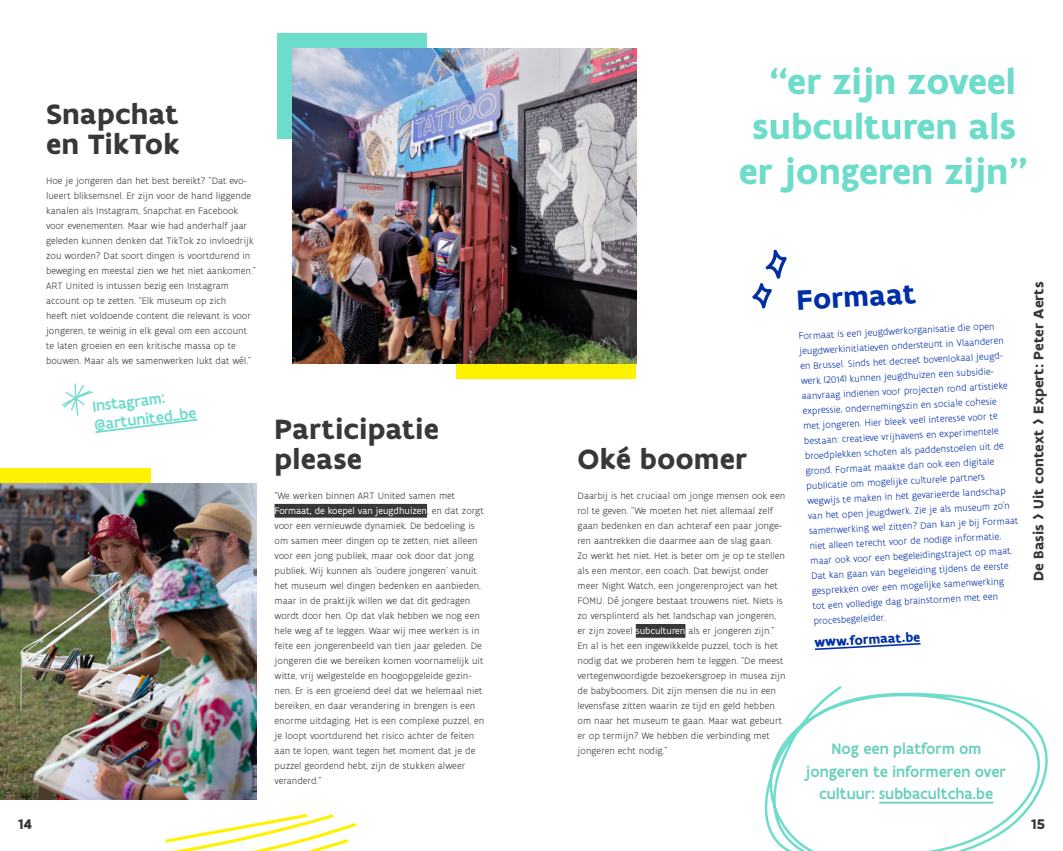
<style>
.page{position:relative;width:1063px;height:851px;background:#fff}
.page>*{position:absolute;margin:0;border:0;box-sizing:border-box;transform-origin:0 0}
.t1{font:700 37.5px/45px "Flanders Art Sans";color:#6ddccb;text-align:center}
.t2{font:700 30px/30px "Flanders Art Sans";color:#383839}
.t3{font:700 30px "Flanders Art Sans";color:#002fa7}
.t4{font:500 16.25px/22.5px "Flanders Art Sans";color:#67cfbd;text-align:center}
.t5{font:500 16.25px/18.8px "Flanders Art Sans";color:#6ddccb}
.t6{font:700 15px "Flanders Art Sans";color:#383839}
.t7{font:700 13.75px "Flanders Art Sans";color:#002fa7}
.t8{font:300 10px/15px "Flanders Art Sans";color:#383839}
.t9{font:300 10px/15px "Flanders Art Sans";color:#002fa7}
.s1{font-weight:400;color:#fff}
</style>
<div class="page">
<div style="left:277px;top:34px;width:150px;height:105px;background:#6ddccb"></div>
<div style="left:456px;top:364px;width:180px;height:15px;background:#fff200"></div>
<div style="left:0;top:469px;width:151px;height:15px;background:#fff200"></div>
<img style="left:292px;top:49px;width:344px;height:315px">
<img style="left:0;top:484px;width:257px;height:315px">
<svg style="left:764px;top:686px;width:284px;height:164px"></svg>
<svg style="left:752px;top:249px;width:35px;height:60px"></svg>
<svg style="left:165px;top:814px;width:192px;height:36px"></svg>
<div style="left:275px;top:504px;width:152px;height:13px;background:#383839"></div>
<div style="left:636px;top:624px;width:49px;height:13px;background:#383839"></div>
<svg style="left:815px;top:643px;width:106px;height:7px"></svg>
<hr style="left:879px;top:801px;width:114px;height:2px;background:#67cfbd">
<svg style="left:62px;top:383px;width:136px;height:50px"></svg>
<h2 class="t2" style="left:46px;top:99px;width:135px">Snapchat en TikTok</h2>
<p class="t8" style="left:46px;top:173px;width:211px">Hoe je jongeren dan het best bereikt? “Dat evo&shy;lueert bliksemsnel. Er zijn voor de hand liggende kanalen als Instagram, Snapchat en Facebook voor evenementen. Maar wie had anderhalf jaar geleden kunnen denken dat TikTok zo invloedrijk zou worden? Dat soort dingen is voortdurend in beweging en meestal zien we het niet aankomen.” ART United is intussen bezig een Instagram account op te zetten. “Elk museum op zich<br>heeft niet voldoende content die relevant is voor jongeren, te weinig in elk geval om een account te laten groeien en een kritische massa op te bouwen. Maar als we samenwerken lukt dat wél.”</p>
<h3 class="t5" style="left:91px;top:397px;width:104px;rotate:-7deg">Instagram: @artunited_be</h3>
<h2 class="t2" style="left:275px;top:414px;width:166px">Participatie please</h2>
<p class="t8" style="left:275px;top:488px;width:211px">“We werken binnen ART United samen met <span class="s1">Formaat, de koepel van jeugdhuizen</span>, en dat zorgt voor een vernieuwde dynamiek. De bedoeling is om samen meer dingen op te zetten, niet alleen voor een jong publiek, maar ook door dat jong publiek. Wij kunnen als ‘oudere jongeren’ vanuit het museum wel dingen bedenken en aanbieden, maar in de praktijk willen we dat dit gedragen wordt door hen. Op dat vlak hebben we nog een hele weg af te leggen. Waar wij mee werken is in feite een jongerenbeeld van tien jaar geleden. De jongeren die we bereiken komen voornamelijk uit witte, vrij welgestelde en hoogopgeleide gezin&shy;nen. Er is een groeiend deel dat we helemaal niet bereiken, en daar verandering in brengen is een enorme uitdaging. Het is een complexe puzzel, en je loopt voortdurend het risico achter de feiten aan te lopen, want tegen het moment dat je de puzzel geordend hebt, zijn de stukken alweer veranderd.”</p>
<h1 class="t1" style="left:739px;top:59px;width:291px">“er zijn zoveel subculturen als er jongeren zijn”</h1>
<h2 class="t2" style="left:578px;top:444px;width:171px">Oké boomer</h2>
<p class="t8" style="left:578px;top:488px;width:210px">Daarbij is het cruciaal om jonge mensen ook een rol te geven. “We moeten het niet allemaal zelf gaan bedenken en dan achteraf een paar jonge&shy;ren aantrekken die daarmee aan de slag gaan.<br>Zo werkt het niet. Het is beter om je op te stellen als een mentor, een coach. Dat bewijst onder meer Night Watch, een jongerenproject van het FOMU. Dé jongere bestaat trouwens niet. Niets is zo versplinterd als het landschap van jongeren, er zijn zoveel <span class="s1">subculturen</span> als er jongeren zijn.” En al is het een ingewikkelde puzzel, toch is het nodig dat we proberen hem te leggen. “De meest vertegenwoordigde bezoekersgroep in musea zijn de babyboomers. Dit zijn mensen die nu in een levensfase zitten waarin ze tijd en geld hebben om naar het museum te gaan. Maar wat gebeurt er op termijn? We hebben die verbinding met jongeren echt nodig.”</p>
<h2 class="t3" style="left:796px;top:281px;width:121px;rotate:-3deg">Formaat</h2>
<p class="t9" style="left:798px;top:329px;width:211px;rotate:-3deg">Formaat is een jeugdwerkorganisatie die open jeugdwerkinitiatieven ondersteunt in Vlaanderen en Brussel. Sinds het decreet bovenlokaal jeugd&shy;werk (2014) kunnen jeugdhuizen een subsidie&shy;aanvraag indienen voor projecten rond artistieke expressie, ondernemingszin en sociale cohesie met jongeren. Hier bleek veel interesse voor te bestaan: creatieve vrijhavens en experimentele broedplekken schoten als paddenstoelen uit de grond. Formaat maakte dan ook een digitale publicatie om mogelijke culturele partners wegwijs te maken in het gevarieerde landschap van het open jeugdwerk. Zie je als museum zo’n samenwerking wel zitten? Dan kan je bij Formaat niet alleen terecht voor de nodige informatie, maar ook voor een begeleidingstraject op maat.<br>Dat kan gaan van begeleiding tijdens de eerste gesprekken over een mogelijke samenwerking<br>tot een volledige dag brainstormen met een procesbegeleider.</p>
<h3 class="t7" style="left:814px;top:633px;width:107px;rotate:-3deg">www.formaat.be</h3>
<h3 class="t4" style="left:806px;top:737px;width:201px">Nog een platform om jongeren te informeren over cultuur: subbacultcha.be</h3>
<h3 class="t6" style="left:1029px;top:581px;width:301px;rotate:-90deg">De Basis › Uit context › Expert: Peter Aerts</h3>
<h3 class="t6" style="left:18px;top:814px;width:16px">14</h3>
<h3 class="t6" style="left:1031px;top:814px;width:16px">15</h3>
</div>
